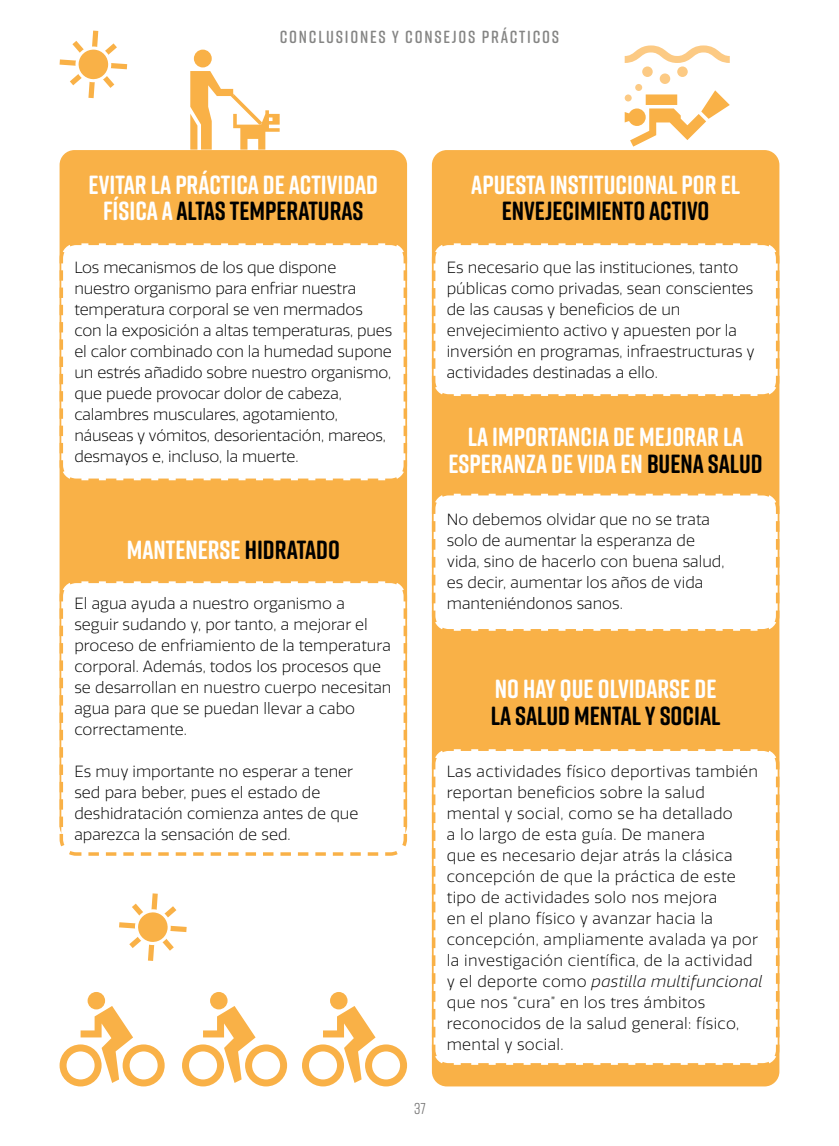
<style>
.page{position:relative;width:839px;height:1146px;background:#fff}
.page>*{position:absolute;margin:0;border:0;box-sizing:border-box;transform-origin:0 0}
.t1{font:700 26.25px/26.2px "Rift Soft";color:#fff;text-align:center}
.t2{font:700 26.25px "Rift Soft";color:#000}
.t3{font:600 17.5px "Rift Soft";letter-spacing:.1em;color:#858584}
.t4{font:300 15.75px/21px "Quatro";color:#000}
.t5{font:300 15.75px/21px "Quatro";letter-spacing:.02em;color:#000}
.t6{font:15.75px "Rift Soft";color:#706f6f}
.s1{color:#000}
.s2{font-style:italic}
</style>
<div class="page">
<div style="left:60px;top:150px;width:347px;height:691px;background:#f9b147;border-radius:15px"></div>
<div style="left:432px;top:150px;width:347px;height:936px;background:#f9b147;border-radius:15px"></div>
<div style="left:59px;top:240px;width:349px;height:244px;background:#fff"></div>
<svg style="left:431px;top:240px;width:349px;height:159px;background:#fef9f1"></svg>
<svg style="left:431px;top:490px;width:349px;height:144px;background:#fef8ef"></svg>
<div style="left:431px;top:746px;width:349px;height:322px;background:#fff"></div>
<div style="left:59px;top:578px;width:349px;height:278px;background:#fff"></div>
<div style="left:194px;top:50px;width:18px;height:17px;background:#f9b147;border-radius:50%"></div>
<svg style="left:190px;top:71px;width:89px;height:79px"></svg>
<div style="left:330px;top:992px;width:17px;height:17px;background:#f9b147;border-radius:50%"></div>
<svg style="left:302px;top:1006px;width:105px;height:80px"></svg>
<div style="left:210px;top:992px;width:17px;height:17px;background:#f9b147;border-radius:50%"></div>
<svg style="left:182px;top:1006px;width:105px;height:80px"></svg>
<div style="left:88px;top:992px;width:17px;height:17px;background:#f9b147;border-radius:50%"></div>
<svg style="left:60px;top:1006px;width:105px;height:80px"></svg>
<svg style="left:119px;top:893px;width:68px;height:68px"></svg>
<svg style="left:59px;top:30px;width:69px;height:69px"></svg>
<svg style="left:624px;top:45px;width:105px;height:18px"></svg>
<svg style="left:624px;top:90px;width:105px;height:57px"></svg>
<div style="left:624px;top:94px;width:7px;height:7px;background:#fcca84;border-radius:50%"></div>
<div style="left:635px;top:84px;width:7px;height:7px;background:#fcca84;border-radius:50%"></div>
<div style="left:642px;top:66px;width:10px;height:11px;background:#fcca84;border-radius:50%"></div>
<div style="left:659px;top:73px;width:11px;height:11px;background:#fcca84;border-radius:50%"></div>
<div style="left:677px;top:66px;width:10px;height:11px;background:#fcca84;border-radius:50%"></div>
<p class="t3" style="left:280px;top:25px;width:281px">CONCLUSIONES Y CONSEJOS PRÁCTICOS</p>
<h1 class="t1" style="left:89px;top:171px;width:291px">EVITAR LA PRÁCTICA DE ACTIVIDAD<br>FÍSICA A <span class="s1">ALTAS TEMPERATURAS</span></h1>
<p class="t4" style="left:74px;top:257px;width:319px">Los mecanismos de los que dispone nuestro organismo para enfriar nuestra temperatura corporal se ven mermados con la exposición a altas temperaturas, pues el calor combinado con la humedad supone un estrés añadido sobre nuestro organismo, que puede provocar dolor de cabeza, calambres musculares, agotamiento, náuseas y vómitos, desorientación, mareos, desmayos e, incluso, la muerte.</p>
<h1 class="t1" style="left:127px;top:536px;width:214px">MANTENERSE <span class="s1">HIDRATADO</span></h1>
<p class="t4" style="left:74px;top:593px;width:318px">El agua ayuda a nuestro organismo a seguir sudando y, por tanto, a mejorar el proceso de enfriamiento de la temperatura corporal. Además, todos los procesos que se desarrollan en nuestro cuerpo necesitan agua para que se puedan llevar a cabo correctamente.</p>
<p class="t4" style="left:74px;top:761px;width:285px">Es muy importante no esperar a tener sed para beber, pues el estado de deshidratación comienza antes de que aparezca la sensación de sed.</p>
<h1 class="t1" style="left:471px;top:171px;width:270px">APUESTA INSTITUCIONAL POR EL</h1>
<h1 class="t2" style="left:501px;top:192px;width:209px">ENVEJECIMIENTO ACTIVO</h1>
<p class="t4" style="left:446px;top:257px;width:309px">Es necesario que las instituciones, tanto públicas como privadas, sean conscientes de las causas y beneficios de un envejecimiento activo y apuesten por la inversión en programas, infraestructuras y actividades destinadas a ello.</p>
<h1 class="t1" style="left:448px;top:423px;width:315px">LA IMPORTANCIA DE MEJORAR LA<br>ESPERANZA DE VIDA EN <span class="s1">BUENA SALUD</span></h1>
<p class="t4" style="left:446px;top:509px;width:279px">No debemos olvidar que no se trata solo de aumentar la esperanza de vida, sino de hacerlo con buena salud, es decir, aumentar los años de vida manteniéndonos sanos.</p>
<p class="t6" style="left:414px;top:1097px;width:13px">37</p>
<h1 class="t1" style="left:495px;top:675px;width:223px">NO HAY QUE OLVIDARSE DE</h1>
<h1 class="t2" style="left:490px;top:697px;width:231px">LA SALUD MENTAL Y SOCIAL</h1>
<p class="t5" style="left:446px;top:761px;width:317px">Las actividades físico deportivas también reportan beneficios sobre la salud<br>mental y social, como se ha detallado<br>a lo largo de esta guía. De manera<br>que es necesario dejar atrás la clásica concepción de que la práctica de este tipo de actividades solo nos mejora<br>en el plano físico y avanzar hacia la concepción, ampliamente avalada ya por la investigación científica, de la actividad y el deporte como <span class="s2">pastilla multifuncional </span>que nos “cura” en los tres ámbitos reconocidos de la salud general: físico, mental y social.</p>
</div>
